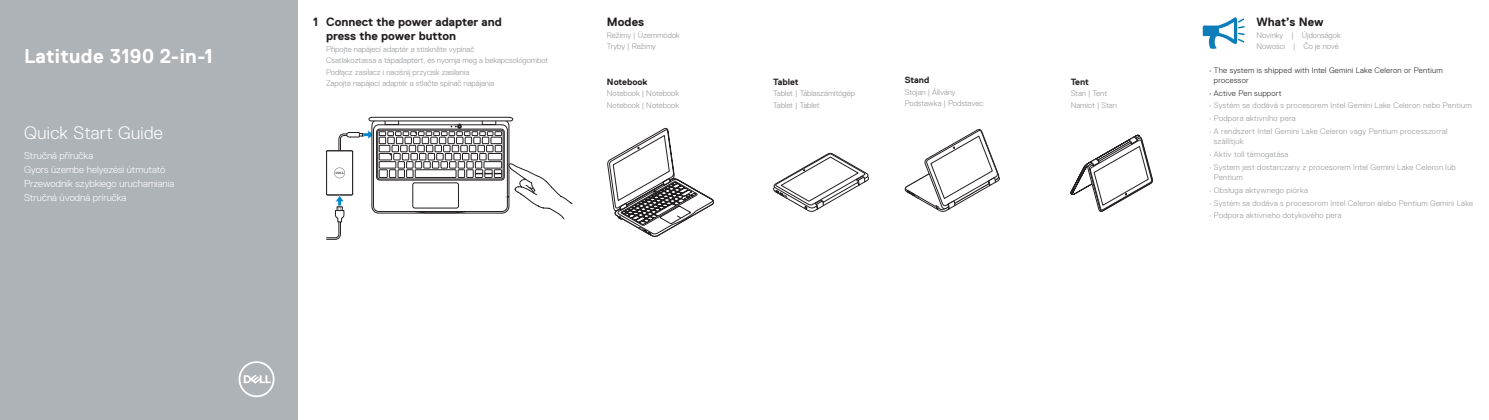
<style>
.page{position:relative;width:1489px;height:420px;background:#fff}
.page>*{position:absolute;margin:0;border:0;box-sizing:border-box;transform-origin:0 0}
.t1{font:700 20px "Dell Replica";letter-spacing:.02em;color:#fff}
.t2{font:300 18px "Dell Replica";letter-spacing:.015em;color:#fff}
.t3{font:700 12px/14px "Dell Replica";color:#231f20}
.t4{font:300 10px/14px "Dell Replica";color:#fff}
.t5{font:700 9px "Dell Replica";color:#231f20}
.t6{font:300 8px/11.4px "Dell Replica";color:#939598}
.t7{font:300 8px/10px "Dell Replica";letter-spacing:.03em;color:#939598}
.t8{font:300 8px/10px "Dell Replica";letter-spacing:.03em;color:#231f20}
</style>
<div class="page">
<div style="left:0;top:0;width:298px;height:420px;background:#aeb3b8"></div>
<svg style="left:238px;top:361px;width:36px;height:36px"></svg>
<svg style="left:326px;top:117px;width:247px;height:122px"></svg>
<svg style="left:1202px;top:17px;width:42px;height:32px"></svg>
<svg style="left:607px;top:128px;width:106px;height:109px"></svg>
<svg style="left:773px;top:153px;width:95px;height:59px"></svg>
<svg style="left:1070px;top:135px;width:82px;height:77px"></svg>
<svg style="left:904px;top:129px;width:95px;height:83px"></svg>
<h1 class="t1" style="left:24px;top:45px;width:190px">Latitude 3190 2-in-1</h1>
<h2 class="t2" style="left:24px;top:123px;width:140px">Quick Start Guide</h2>
<p class="t4" style="left:24px;top:148px;width:152px">Stručná příručka<br>Gyors üzembe helyezési útmutató<br>Przewodnik szybkiego uruchamiania<br>Stručná úvodná príručka</p>
<h3 class="t3" style="left:326px;top:15px;width:177px;text-indent:-13px">1 Connect the power adapter and press the power button</h3>
<p class="t6" style="left:326px;top:43px;width:224px">Připojte napájecí adaptér a stiskněte vypínač<br>Csatlakoztassa a tápadaptert, és nyomja meg a bekapcsológombot Podłącz zasilacz i naciśnij przycisk zasilania<br>Zapojte napájací adaptér a stlačte spínač napájania</p>
<h3 class="t3" style="left:607px;top:15px;width:39px">Modes</h3>
<p class="t6" style="left:607px;top:29px;width:74px">Režimy | Üzemmódok<br>Tryby | Režimy</p>
<p class="t5" style="left:607px;top:77px;width:42px">Notebook</p>
<p class="t6" style="left:607px;top:88px;width:74px">Notebook | Notebook<br>Notebook | Notebook</p>
<p class="t5" style="left:773px;top:77px;width:27px">Tablet</p>
<p class="t6" style="left:773px;top:88px;width:83px">Tablet | Táblaszámítógép<br>Tablet | Tablet</p>
<p class="t5" style="left:904px;top:75px;width:26px">Stand</p>
<p class="t6" style="left:904px;top:86px;width:80px">Stojan | Állvány<br>Podstawka | Podstavec</p>
<p class="t5" style="left:1070px;top:77px;width:20px">Tent</p>
<p class="t6" style="left:1070px;top:88px;width:48px">Stan | Tent<br>Namiot | Stan</p>
<h3 class="t3" style="left:1256px;top:15px;width:69px">What’s New</h3>
<p class="t6" style="left:1256px;top:29px;width:86px">Novinky | Újdonságok<br>Nowości | Čo je nové</p>
<p class="t8" style="left:1213px;top:65px;width:230px;text-indent:-5px">• The system is shipped with Intel Gemini Lake Celeron or Pentium processor</p>
<p class="t8" style="left:1208px;top:88px;width:74px">• Active Pen support</p>
<p class="t7" style="left:1208px;top:101px;width:264px">• Systém se dodává s procesorem Intel Gemini Lake Celeron nebo Pentium</p>
<p class="t7" style="left:1208px;top:113px;width:88px">• Podpora aktivního pera</p>
<p class="t7" style="left:1213px;top:126px;width:235px;text-indent:-5px">• A rendszert Intel Gemini Lake Celeron vagy Pentium processzorral szállítjuk</p>
<p class="t7" style="left:1208px;top:149px;width:81px">• Aktív toll támogatása</p>
<p class="t7" style="left:1213px;top:162px;width:243px;text-indent:-5px">• System jest dostarczany z procesorem Intel Gemini Lake Celeron lub<br>Pentium</p>
<p class="t7" style="left:1208px;top:185px;width:100px">• Obsługa aktywnego piórka</p>
<p class="t7" style="left:1208px;top:198px;width:266px">• Systém sa dodáva s procesorom Intel Celeron alebo Pentium Gemini Lake</p>
<p class="t7" style="left:1208px;top:210px;width:134px">• Podpora aktívneho dotykového pera</p>
</div>
